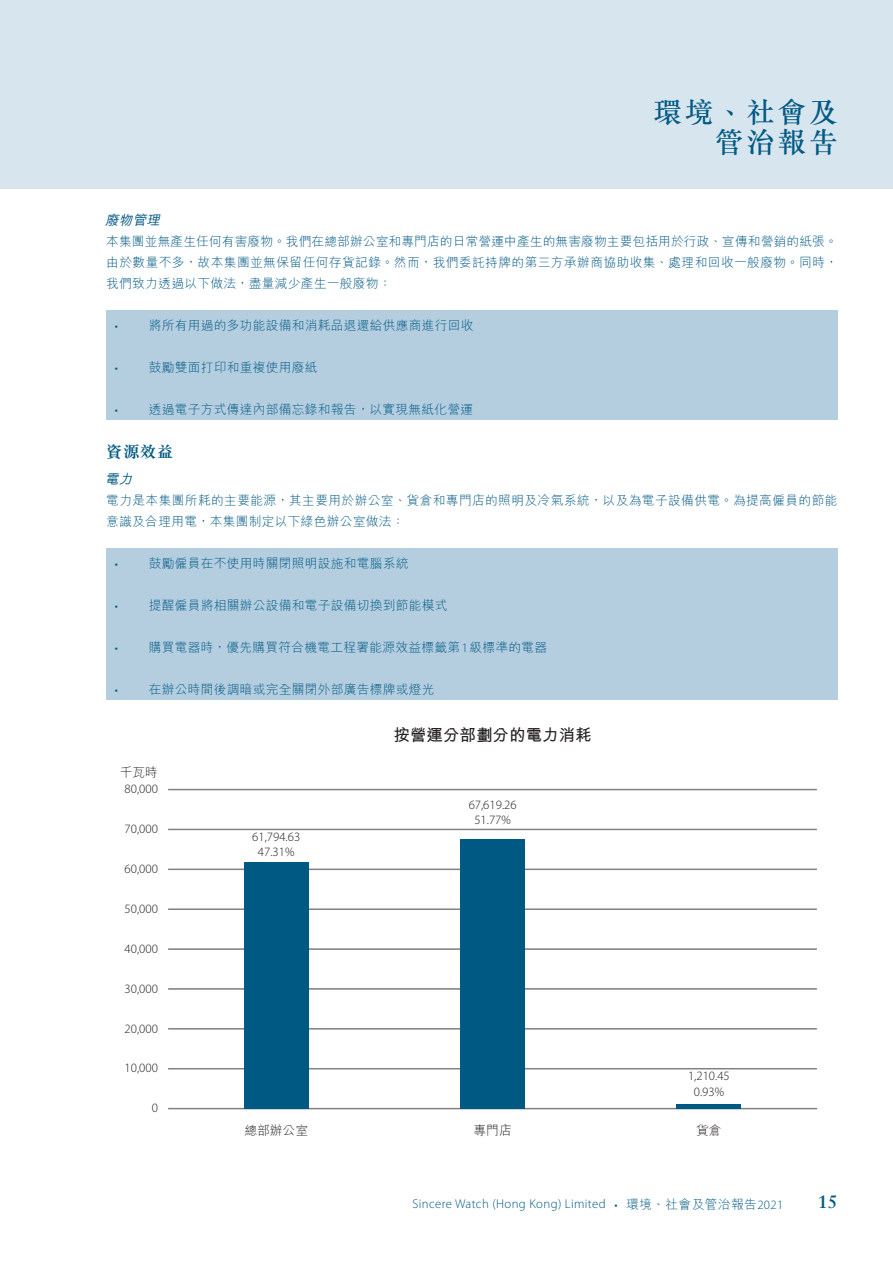
<style>
.page{position:relative;width:893px;height:1263px;background:#fff}
.page>*{position:absolute;margin:0;border:0;box-sizing:border-box;transform-origin:0 0}
.t1{font:500 28.5px/30px "M Sung HK";letter-spacing:.1em;color:#005983;text-align:right}
.t2{font:700 18px "Sabon LT Std";color:#005983}
.t3{font:700 16.5px "M Hei HK";color:#231f20}
._02_H2{font:700 16.5px "M Sung HK";color:#005983}
._03_H3{font:italic 500 13.5px "M Hei HK";color:#005983}
._00_txt{font:300 12.75px/21px "M Hei HK";letter-spacing:.02em;color:#005983;text-align:justify}
.t4{font:300 12.75px/15.3px "Myriad Pro";color:#231f20;text-align:center}
._00_txt-2{font:300 12.75px "Myriad Pro";letter-spacing:.03em;color:#005983}
.t5{font:300 12.75px "M Hei HK";color:#231f20}
.s1{font-family:"Myriad Pro"}
.s2{font-family:"M Hei HK"}
</style>
<div class="page">
<div style="left:0;top:0;width:893px;height:189px;background:#d7e5ef"></div>
<div style="left:106px;top:310px;width:732px;height:110px;background:#b4cee0"></div>
<div style="left:106px;top:548px;width:732px;height:151px;background:#b4cee0"></div>
<hr style="left:168px;top:1068px;width:649px;height:1px;background:#808285">
<hr style="left:168px;top:1028px;width:649px;height:1px;background:#808285">
<hr style="left:168px;top:988px;width:649px;height:2px;background:#808285">
<hr style="left:168px;top:948px;width:649px;height:2px;background:#808285">
<hr style="left:168px;top:908px;width:649px;height:2px;background:#808285">
<hr style="left:168px;top:868px;width:649px;height:2px;background:#808285">
<hr style="left:168px;top:829px;width:649px;height:1px;background:#808285">
<hr style="left:168px;top:789px;width:649px;height:1px;background:#808285">
<hr style="left:168px;top:1108px;width:649px;height:1px;background:#808285">
<div style="left:244px;top:862px;width:65px;height:246px;background:#005983"></div>
<div style="left:460px;top:839px;width:65px;height:269px;background:#005983"></div>
<hr style="left:676px;top:1104px;width:65px;height:4px;background:#005983">
<h1 class="t1" style="left:654px;top:96px;width:186px">環境、社會及管治報告</h1>
<p class="_03_H3" style="left:105px;top:210px;width:60px">廢物管理</p>
<p class="_00_txt" style="left:106px;top:230px;width:733px">本集團並無產生任何有害廢物。我們在總部辦公室和專門店的日常營運中產生的無害廢物主要包括用於行政、宣傳和營銷的紙張。由於數量不多，故本集團並無保留任何存貨記錄。然而，我們委託持牌的第三方承辦商協助收集、處理和回收一般廢物。同時，我們致力透過以下做法，盡量減少產生一般廢物：</p>
<p class="_00_txt-2" style="left:115px;top:318px;width:5px">•</p>
<p class="_00_txt" style="left:149px;top:314px;width:326px">將所有用過的多功能設備和消耗品退還給供應商進行回收</p>
<p class="_00_txt-2" style="left:115px;top:360px;width:5px">•</p>
<p class="_00_txt" style="left:149px;top:356px;width:170px">鼓勵雙面打印和重複使用廢紙</p>
<p class="_00_txt-2" style="left:115px;top:402px;width:5px">•</p>
<p class="_00_txt" style="left:149px;top:398px;width:326px">透過電子方式傳達內部備忘錄和報告，以實現無紙化營運</p>
<p class="_02_H2" style="left:106px;top:444px;width:68px">資源效益</p>
<p class="_03_H3" style="left:105px;top:469px;width:32px">電力</p>
<p class="_00_txt" style="left:106px;top:489px;width:733px">電力是本集團所耗的主要能源，其主要用於辦公室、貨倉和專門店的照明及冷氣系統，以及為電子設備供電。為提高僱員的節能意識及合理用電，本集團制定以下綠色辦公室做法：</p>
<p class="_00_txt-2" style="left:115px;top:556px;width:5px">•</p>
<p class="_00_txt" style="left:149px;top:552px;width:261px">鼓勵僱員在不使用時關閉照明設施和電腦系統</p>
<p class="_00_txt-2" style="left:115px;top:598px;width:5px">•</p>
<p class="_00_txt" style="left:149px;top:594px;width:300px">提醒僱員將相關辦公設備和電子設備切換到節能模式</p>
<p class="_00_txt-2" style="left:115px;top:640px;width:5px">•</p>
<p class="_00_txt" style="left:149px;top:636px;width:400px">購買電器時，優先購買符合機電工程署能源效益標籤第<span class="s1">1</span>級標準的電器</p>
<p class="_00_txt-2" style="left:115px;top:682px;width:5px">•</p>
<p class="_00_txt" style="left:149px;top:678px;width:287px">在辦公時間後調暗或完全關閉外部廣告標牌或燈光</p>
<p class="t5" style="left:120px;top:765px;width:40px">千瓦時</p>
<p class="t4" style="left:125px;top:781px;width:35px">80,000</p>
<p class="t4" style="left:125px;top:821px;width:35px">70,000</p>
<p class="t4" style="left:125px;top:861px;width:35px">60,000</p>
<p class="t4" style="left:125px;top:901px;width:35px">50,000</p>
<p class="t4" style="left:125px;top:941px;width:35px">40,000</p>
<p class="t4" style="left:125px;top:981px;width:35px">30,000</p>
<p class="t4" style="left:125px;top:1020px;width:35px">20,000</p>
<p class="t4" style="left:125px;top:1060px;width:35px">10,000</p>
<p class="t4" style="left:152px;top:1100px;width:8px">0</p>
<p class="t3" style="left:394px;top:723px;width:199px">按營運分部劃分的電力消耗</p>
<p class="t4" style="left:252px;top:829px;width:49px">61,794.63<br>47.31%</p>
<p class="t4" style="left:469px;top:797px;width:49px">67,619.26<br>51.77%</p>
<p class="t4" style="left:688px;top:1068px;width:43px">1,210.45<br>0.93%</p>
<p class="t5" style="left:244px;top:1124px;width:65px">總部辦公室</p>
<p class="t5" style="left:473px;top:1124px;width:40px">專門店</p>
<p class="t5" style="left:696px;top:1124px;width:27px">貨倉</p>
<p class="_00_txt-2" style="left:412px;top:1196px;width:372px">Sincere Watch (Hong Kong) Limited • <span class="s2">環境、社會及管治報告</span>2021</p>
<h2 class="t2" style="left:818px;top:1190px;width:22px">15</h2>
</div>
